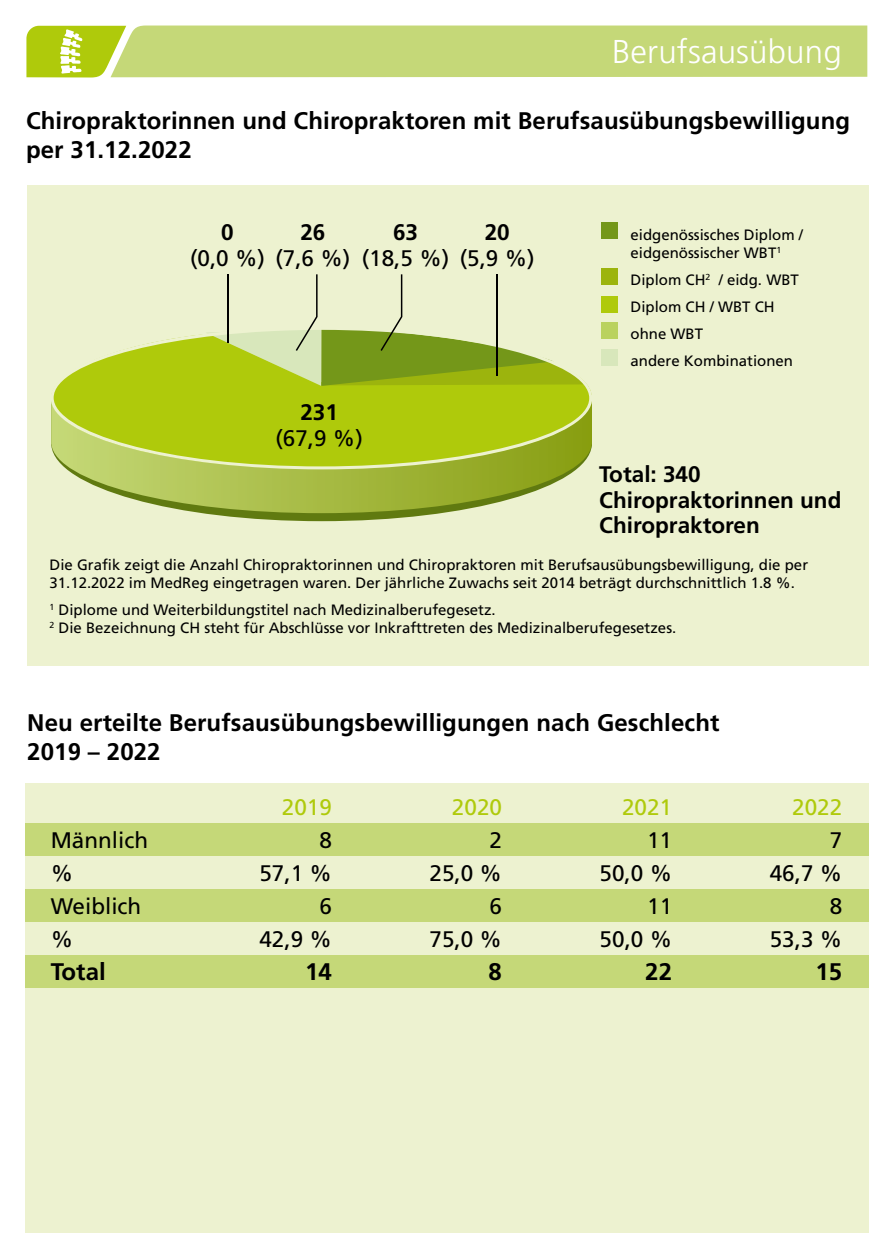
<style>
.page{position:relative;width:893px;height:1259px;background:#fff}
.page>*{position:absolute;margin:0;border:0;box-sizing:border-box;transform-origin:0 0}
.t1{font:300 33px "Frutiger";letter-spacing:.005em;color:#fff}
.t2{font:700 24px/28.5px "Frutiger";letter-spacing:.005em;color:#000}
.t3{font:22.5px "Frutiger";color:#000}
.t4{font:700 22.5px/25.5px "Frutiger";color:#000}
.t5{font:22.5px "Frutiger";color:#afca0b}
.t6{font:15px/18px "Frutiger";color:#000}
</style>
<div class="page">
<div style="left:27px;top:185px;width:841px;height:481px;background:#edf2d0"></div>
<div style="left:601px;top:223px;width:16px;height:16px;background:#749719"></div>
<div style="left:601px;top:268px;width:16px;height:17px;background:#9cb40d"></div>
<div style="left:601px;top:296px;width:16px;height:16px;background:#afca0b"></div>
<div style="left:601px;top:322px;width:16px;height:17px;background:#bad25f"></div>
<div style="left:601px;top:349px;width:16px;height:17px;background:#d8e7bb"></div>
<svg style="left:201px;top:513px;width:241px;height:8px;fill:#607a10"></svg>
<svg style="left:66px;top:469px;width:511px;height:44px"></svg>
<div style="left:26px;top:783px;width:843px;height:450px;background:#edf2d0"></div>
<div style="left:26px;top:823px;width:843px;height:33px;background:#c5d878"></div>
<div style="left:26px;top:889px;width:843px;height:33px;background:#c5d878"></div>
<div style="left:26px;top:955px;width:843px;height:33px;background:#c5d878"></div>
<svg style="left:26px;top:26px;width:841px;height:51px;background:#c4d771"></svg>
<svg style="left:51px;top:334px;width:541px;height:135px;background:#b4cb28"></svg>
<svg style="left:206px;top:274px;width:380px;height:112px"></svg>
<hr style="left:227px;top:274px;width:2px;height:69px;background:#000">
<h1 class="t1" style="left:612px;top:33px;width:231px">Berufsausübung</h1>
<h2 class="t2" style="left:26px;top:106px;width:826px">Chiropraktorinnen und Chiropraktoren mit Berufsausübungsbewilligung per 31.12.2022</h2>
<h3 class="t4" style="left:221px;top:219px;width:14px">0</h3>
<h3 class="t3" style="left:190px;top:244px;width:77px">(0,0 %)</h3>
<h3 class="t4" style="left:300px;top:219px;width:27px">26</h3>
<h3 class="t3" style="left:275px;top:244px;width:77px">(7,6 %)</h3>
<h3 class="t4" style="left:393px;top:219px;width:27px">63</h3>
<h3 class="t3" style="left:362px;top:244px;width:89px">(18,5 %)</h3>
<h3 class="t4" style="left:485px;top:219px;width:27px">20</h3>
<h3 class="t3" style="left:460px;top:244px;width:77px">(5,9 %)</h3>
<h3 class="t4" style="left:300px;top:399px;width:39px">231</h3>
<h3 class="t3" style="left:275px;top:424px;width:89px">(67,9 %)</h3>
<p class="t6" style="left:631px;top:226px;width:174px">eidgenössisches Diplom / eidgenössischer WBT<sup>1</sup></p>
<p class="t6" style="left:631px;top:266px;width:170px;line-height:27px">Diplom CH<sup>2</sup> / eidg. WBT<br>Diplom CH / WBT CH ohne WBT<br>andere Kombinationen</p>
<h3 class="t4" style="left:599px;top:461px;width:244px">Total: 340<br>Chiropraktorinnen und<br>Chiropraktoren</h3>
<p class="t6" style="left:50px;top:555px;width:760px">Die Grafik zeigt die Anzahl Chiropraktorinnen und Chiropraktoren mit Berufsausübungsbewilligung, die per<br>31.12.2022 im MedReg eingetragen waren. Der jährliche Zuwachs seit 2014 beträgt durchschnittlich 1.8 %.</p>
<p class="t6" style="left:50px;top:600px;width:628px"><sup>1</sup> Diplome und Weiterbildungstitel nach Medizinalberufegesetz.<br><sup>2</sup> Die Bezeichnung CH steht für Abschlüsse vor Inkrafttreten des Medizinalberufegesetzes.</p>
<h2 class="t2" style="left:27px;top:708px;width:694px">Neu erteilte Berufsausübungsbewilligungen nach Geschlecht<br>2019 – 2022</h2>
<h3 class="t5" style="left:282px;top:793px;width:52px">2019</h3>
<h3 class="t5" style="left:452px;top:793px;width:52px">2020</h3>
<h3 class="t5" style="left:622px;top:793px;width:52px">2021</h3>
<h3 class="t5" style="left:792px;top:793px;width:52px">2022</h3>
<h3 class="t3" style="left:51px;top:826px;width:99px">Männlich</h3>
<h3 class="t3" style="left:319px;top:826px;width:14px">8</h3>
<h3 class="t3" style="left:490px;top:826px;width:14px">2</h3>
<h3 class="t3" style="left:647px;top:826px;width:27px">11</h3>
<h3 class="t3" style="left:830px;top:826px;width:14px">7</h3>
<h3 class="t3" style="left:51px;top:859px;width:24px">%</h3>
<h3 class="t3" style="left:259px;top:859px;width:74px">57,1 %</h3>
<h3 class="t3" style="left:430px;top:859px;width:74px">25,0 %</h3>
<h3 class="t3" style="left:600px;top:859px;width:74px">50,0 %</h3>
<h3 class="t3" style="left:770px;top:859px;width:74px">46,7 %</h3>
<h3 class="t3" style="left:51px;top:892px;width:92px">Weiblich</h3>
<h3 class="t3" style="left:319px;top:892px;width:14px">6</h3>
<h3 class="t3" style="left:490px;top:892px;width:14px">6</h3>
<h3 class="t3" style="left:647px;top:892px;width:27px">11</h3>
<h3 class="t3" style="left:830px;top:892px;width:14px">8</h3>
<h3 class="t3" style="left:51px;top:925px;width:24px">%</h3>
<h3 class="t3" style="left:259px;top:925px;width:74px">42,9 %</h3>
<h3 class="t3" style="left:430px;top:925px;width:74px">75,0 %</h3>
<h3 class="t3" style="left:600px;top:925px;width:74px">50,0 %</h3>
<h3 class="t3" style="left:770px;top:925px;width:74px">53,3 %</h3>
<h2 class="t2" style="left:51px;top:956px;width:57px">Total</h2>
<h2 class="t2" style="left:305px;top:956px;width:28px">14</h2>
<h2 class="t2" style="left:489px;top:956px;width:15px">8</h2>
<h2 class="t2" style="left:645px;top:956px;width:28px">22</h2>
<h2 class="t2" style="left:815px;top:956px;width:28px">15</h2>
</div>
